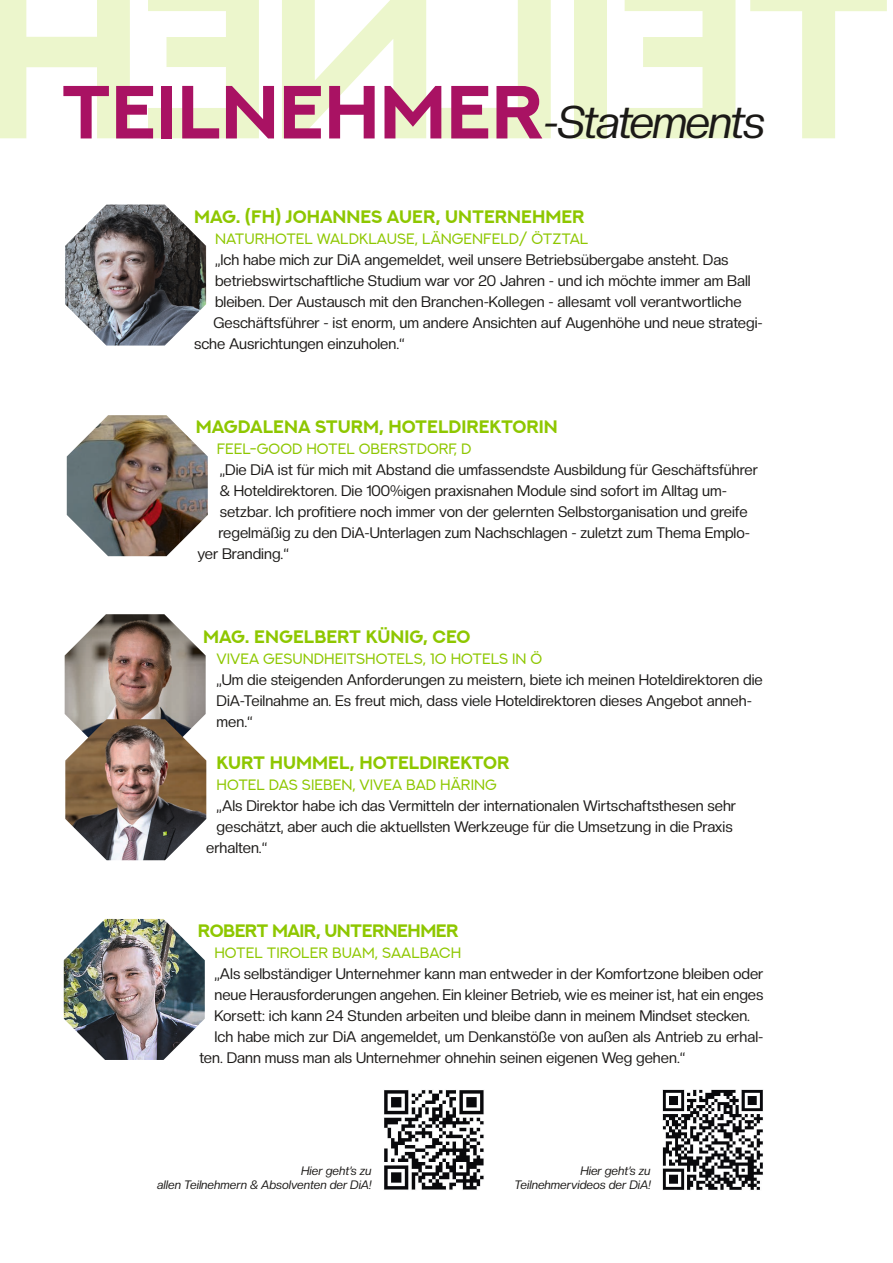
<style>
.page{position:relative;width:893px;height:1263px;background:#fff}
.page>*{position:absolute;margin:0;border:0;box-sizing:border-box;transform-origin:0 0}
.t1{font:italic 45px "Creato Display";letter-spacing:-.04em;color:#1b1917}
.t2{font:700 18px "NEXTART";color:#8ec700}
.t3{font:700 18px "NEXTART";letter-spacing:-.03em;color:#8ec700}
.t4{font:15px/21px "Creato Display";color:#1b1917}
.t5{font:15px "NEXTART";color:#8ec700}
.t6{font:italic 12px/14.4px "Creato Display";color:#1b1917;text-align:right}
.s1{font-family:"NEXTART";font-weight:700;font-style:normal;font-size:75px;color:#a91263}
</style>
<div class="page">
<img style="left:65px;top:205px;width:141px;height:141px">
<img style="left:67px;top:415px;width:141px;height:141px">
<img style="left:65px;top:614px;width:141px;height:105px">
<img style="left:65px;top:719px;width:141px;height:141px">
<img style="left:64px;top:919px;width:141px;height:141px">
<img style="left:384px;top:1090px;width:100px;height:100px">
<img style="left:662px;top:1089px;width:101px;height:101px">
<h1 class="t1" style="left:61px;top:96px;width:706px"><span class="s1">TEILNEHMER</span>-Statements</h1>
<p class="t2" style="left:194px;top:206px;width:392px">MAG. (FH) JOHANNES AUER, UNTERNEHMER</p>
<p class="t5" style="left:215px;top:230px;width:375px">NATURHOTEL WALDKLAUSE, LÄNGENFELD/ ÖTZTAL</p>
<p class="t4" style="left:215px;top:249px;width:515px">„Ich habe mich zur DiA angemeldet, weil unsere Betriebsübergabe ansteht. Das</p>
<p class="t4" style="left:215px;top:270px;width:537px">betriebswirtschaftliche Studium war vor 20 Jahren - und ich möchte immer am Ball</p>
<p class="t4" style="left:215px;top:291px;width:528px">bleiben. Der Austausch mit den Branchen-Kollegen - allesamt voll verantwortliche</p>
<p class="t4" style="left:214px;top:312px;width:551px">Geschäftsführer - ist enorm, um andere Ansichten auf Augenhöhe und neue strategi-</p>
<p class="t4" style="left:194px;top:333px;width:212px">sche Ausrichtungen einzuholen.“</p>
<p class="t2" style="left:196px;top:416px;width:363px">MAGDALENA STURM, HOTELDIREKTORIN</p>
<p class="t5" style="left:217px;top:440px;width:256px">FEEL-GOOD HOTEL OBERSTDORF, D</p>
<p class="t4" style="left:220px;top:459px;width:540px">„Die DiA ist für mich mit Abstand die umfassendste Ausbildung für Geschäftsführer</p>
<p class="t4" style="left:220px;top:480px;width:509px">&amp; Hoteldirektoren. Die 100%igen praxisnahen Module sind sofort im Alltag um-</p>
<p class="t4" style="left:220px;top:501px;width:529px">setzbar. Ich profitiere noch immer von der gelernten Selbstorganisation und greife</p>
<p class="t4" style="left:218px;top:522px;width:533px">regelmäßig zu den DiA-Unterlagen zum Nachschlagen - zuletzt zum Thema Emplo-</p>
<p class="t4" style="left:197px;top:543px;width:93px">yer Branding.“</p>
<p class="t2" style="left:203px;top:626px;width:269px">MAG. ENGELBERT KÜNIG, CEO</p>
<p class="t5" style="left:217px;top:650px;width:327px">VIVEA GESUNDHEITSHOTELS, 10 HOTELS IN Ö</p>
<p class="t4" style="left:217px;top:669px;width:548px">„Um die steigenden Anforderungen zu meistern, biete ich meinen Hoteldirektoren die<br>DiA-Teilnahme an. Es freut mich, dass viele Hoteldirektoren dieses Angebot anneh&shy;men.“</p>
<p class="t2" style="left:217px;top:752px;width:295px">KURT HUMMEL, HOTELDIREKTOR</p>
<p class="t5" style="left:217px;top:776px;width:282px">HOTEL DAS SIEBEN, VIVEA BAD HÄRING</p>
<p class="t4" style="left:217px;top:795px;width:521px">„Als Direktor habe ich das Vermitteln der internationalen Wirtschaftsthesen sehr</p>
<p class="t4" style="left:217px;top:816px;width:518px">geschätzt, aber auch die aktuellsten Werkzeuge für die Umsetzung in die Praxis</p>
<p class="t4" style="left:206px;top:837px;width:63px">erhalten.“</p>
<p class="t3" style="left:198px;top:920px;width:262px">ROBERT MAIR, UNTERNEHMER</p>
<p class="t5" style="left:214px;top:944px;width:248px">HOTEL TIROLER BUAM, SAALBACH</p>
<p class="t4" style="left:214px;top:963px;width:550px">„Als selbständiger Unternehmer kann man entweder in der Komfortzone bleiben oder</p>
<p class="t4" style="left:214px;top:984px;width:551px">neue Herausforderungen angehen. Ein kleiner Betrieb, wie es meiner ist, hat ein enges</p>
<p class="t4" style="left:214px;top:1005px;width:537px">Korsett: ich kann 24 Stunden arbeiten und bleibe dann in meinem Mindset stecken.</p>
<p class="t4" style="left:214px;top:1026px;width:551px">Ich habe mich zur DiA angemeldet, um Denkanstöße von außen als Antrieb zu erhal-</p>
<p class="t4" style="left:199px;top:1047px;width:487px">ten. Dann muss man als Unternehmer ohnehin seinen eigenen Weg gehen.“</p>
<p class="t6" style="left:157px;top:1163px;width:216px">Hier geht’s zu<br>allen Teilnehmern &amp; Absolventen der DiA!</p>
<p class="t6" style="left:514px;top:1163px;width:138px">Hier geht’s zu<br>Teilnehmervideos der DiA!</p>
</div>
